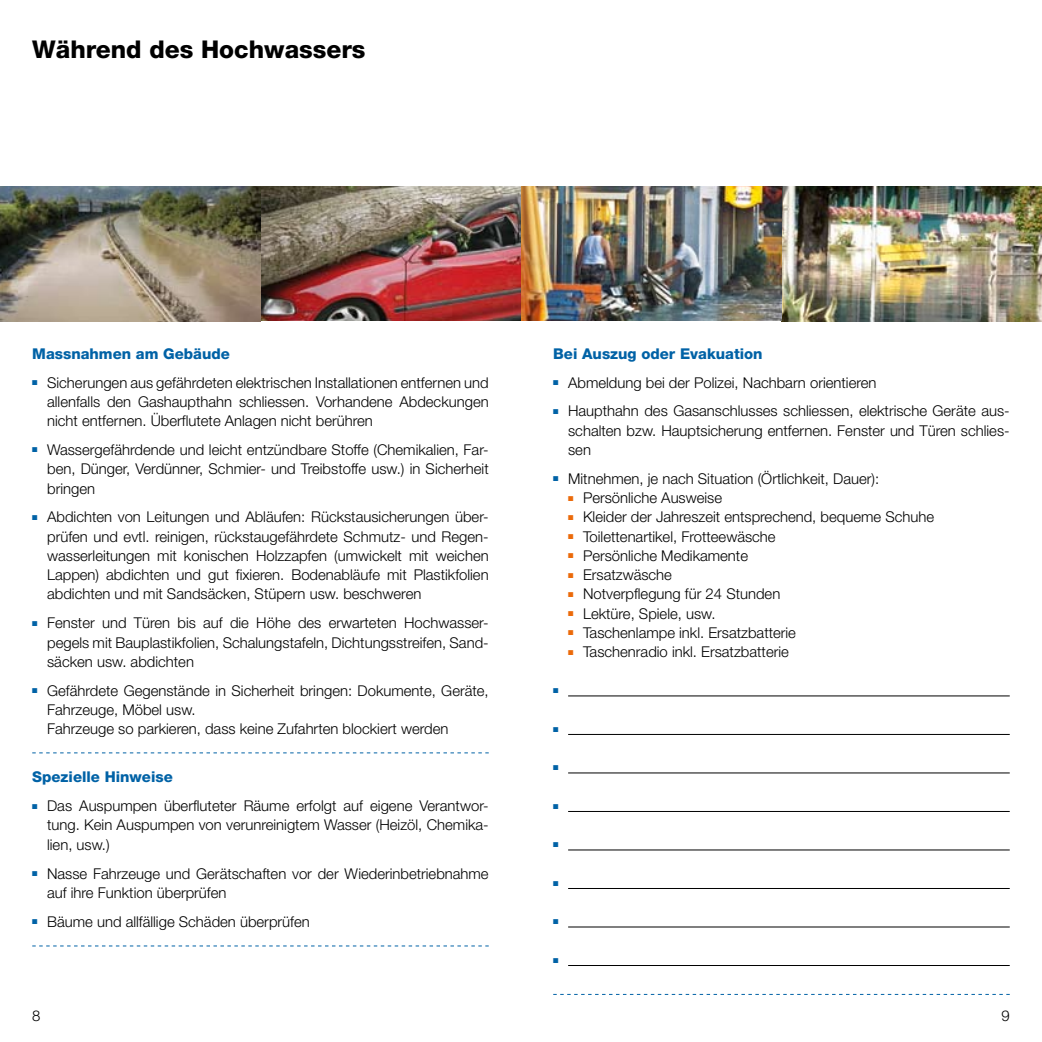
<style>
.page{position:relative;width:1042px;height:1042px;background:#fff}
.page>*{position:absolute;margin:0;border:0;box-sizing:border-box;transform-origin:0 0}
.t1{font:800 24.5px "Helvetica Neue";color:#000}
.t2{font:300 14.88px/19.2px "Helvetica Neue";color:#000;text-align:justify}
.t3{font:800 14.88px "Helvetica Neue";color:#0062a6}
.t4{font:7px "Zapf Dingbats";color:#0062a6}
</style>
<div class="page">
<svg style="left:553px;top:994px;width:456px;height:1px"></svg>
<hr style="left:568px;top:695px;width:441px;height:1px;background:#000">
<hr style="left:568px;top:734px;width:441px;height:1px;background:#000">
<hr style="left:568px;top:772px;width:441px;height:1px;background:#000">
<hr style="left:568px;top:811px;width:441px;height:1px;background:#000">
<hr style="left:568px;top:849px;width:441px;height:1px;background:#000">
<hr style="left:568px;top:888px;width:441px;height:1px;background:#000">
<hr style="left:568px;top:926px;width:441px;height:1px;background:#000">
<hr style="left:568px;top:965px;width:441px;height:1px;background:#000">
<img style="left:0;top:186px;width:1042px;height:135px">
<svg style="left:32px;top:752px;width:457px;height:1px"></svg>
<svg style="left:32px;top:945px;width:457px;height:1px"></svg>
<h1 class="t1" style="left:32px;top:35px;width:335px">Während des Hochwassers</h1>
<p class="t3" style="left:32px;top:344px;width:199px">Massnahmen am Gebäude</p>
<p class="t2" style="left:47px;top:372px;width:443px;text-indent:-15px"><sup>■</sup> Sicherungen aus gefährdeten elektrischen Installationen entfernen und allenfalls den Gashaupthahn schliessen. Vorhandene Abdeckungen nicht entfernen. Überflutete Anlagen nicht berühren</p>
<p class="t2" style="left:47px;top:440px;width:443px;text-indent:-15px"><sup>■</sup> Wassergefährdende und leicht entzündbare Stoffe (Chemikalien, Far&shy;ben, Dünger, Verdünner, Schmier- und Treibstoffe usw.) in Sicherheit bringen</p>
<p class="t2" style="left:47px;top:507px;width:443px;text-indent:-15px"><sup>■</sup> Abdichten von Leitungen und Abläufen: Rückstausicherungen über&shy;prüfen und evtl. reinigen, rückstaugefährdete Schmutz- und Regen&shy;wasserleitungen mit konischen Holzzapfen (umwickelt mit weichen Lappen) abdichten und gut fixieren. Bodenabläufe mit Plastikfolien abdichten und mit Sandsäcken, Stüpern usw. beschweren</p>
<p class="t2" style="left:47px;top:613px;width:443px;text-indent:-15px"><sup>■</sup> Fenster und Türen bis auf die Höhe des erwarteten Hochwasser&shy;pegels mit Bauplastikfolien, Schalungstafeln, Dichtungsstreifen, Sand&shy;säcken usw. abdichten</p>
<p class="t2" style="left:47px;top:680px;width:443px;text-align:left;text-indent:-15px"><sup>■</sup> Gefährdete Gegenstände in Sicherheit bringen: Dokumente, Geräte,<br>Fahrzeuge, Möbel usw.<br>Fahrzeuge so parkieren, dass keine Zufahrten blockiert werden</p>
<p class="t3" style="left:32px;top:768px;width:142px">Spezielle Hinweise</p>
<p class="t2" style="left:47px;top:796px;width:443px;text-indent:-15px"><sup>■</sup> Das Auspumpen überfluteter Räume erfolgt auf eigene Verantwor&shy;tung. Kein Auspumpen von verunreinigtem Wasser (Heizöl, Chemika&shy;lien, usw.)</p>
<p class="t2" style="left:47px;top:863px;width:443px;text-indent:-15px"><sup>■</sup> Nasse Fahrzeuge und Gerätschaften vor der Wiederinbetriebnahme auf ihre Funktion überprüfen</p>
<p class="t2" style="left:32px;top:911px;width:279px"><sup>■</sup> Bäume und allfällige Schäden überprüfen</p>
<p class="t3" style="left:553px;top:344px;width:211px">Bei Auszug oder Evakuation</p>
<p class="t2" style="left:553px;top:372px;width:325px"><sup>■</sup> Abmeldung bei der Polizei, Nachbarn orientieren</p>
<p class="t2" style="left:568px;top:401px;width:443px;text-indent:-15px"><sup>■</sup> Haupthahn des Gasanschlusses schliessen, elektrische Geräte aus&shy;schalten bzw. Hauptsicherung entfernen. Fenster und Türen schlies&shy;sen</p>
<p class="t2" style="left:553px;top:469px;width:327px"><sup>■</sup> Mitnehmen, je nach Situation (Örtlichkeit, Dauer):</p>
<p class="t2" style="left:568px;top:488px;width:156px"><sup>■</sup> Persönliche Ausweise</p>
<p class="t2" style="left:568px;top:507px;width:367px"><sup>■</sup> Kleider der Jahreszeit entsprechend, bequeme Schuhe</p>
<p class="t2" style="left:568px;top:526px;width:209px"><sup>■</sup> Toilettenartikel, Frotteewäsche</p>
<p class="t2" style="left:568px;top:546px;width:181px"><sup>■</sup> Persönliche Medikamente</p>
<p class="t2" style="left:568px;top:565px;width:105px"><sup>■</sup> Ersatzwäsche</p>
<p class="t2" style="left:568px;top:584px;width:214px"><sup>■</sup> Notverpflegung für 24 Stunden</p>
<p class="t2" style="left:568px;top:603px;width:149px"><sup>■</sup> Lektüre, Spiele, usw.</p>
<p class="t2" style="left:568px;top:623px;width:229px"><sup>■</sup> Taschenlampe inkl. Ersatzbatterie</p>
<p class="t2" style="left:568px;top:642px;width:222px"><sup>■</sup> Taschenradio inkl. Ersatzbatterie</p>
<p class="t4" style="left:553px;top:687px;width:7px">■</p>
<p class="t4" style="left:553px;top:726px;width:7px">■</p>
<p class="t4" style="left:553px;top:764px;width:7px">■</p>
<p class="t4" style="left:553px;top:803px;width:7px">■</p>
<p class="t4" style="left:553px;top:841px;width:7px">■</p>
<p class="t4" style="left:553px;top:880px;width:7px">■</p>
<p class="t4" style="left:553px;top:918px;width:7px">■</p>
<p class="t4" style="left:553px;top:957px;width:7px">■</p>
<p class="t2" style="left:32px;top:1005px;width:10px">8</p>
<p class="t2" style="left:1001px;top:1005px;width:10px">9</p>
</div>
